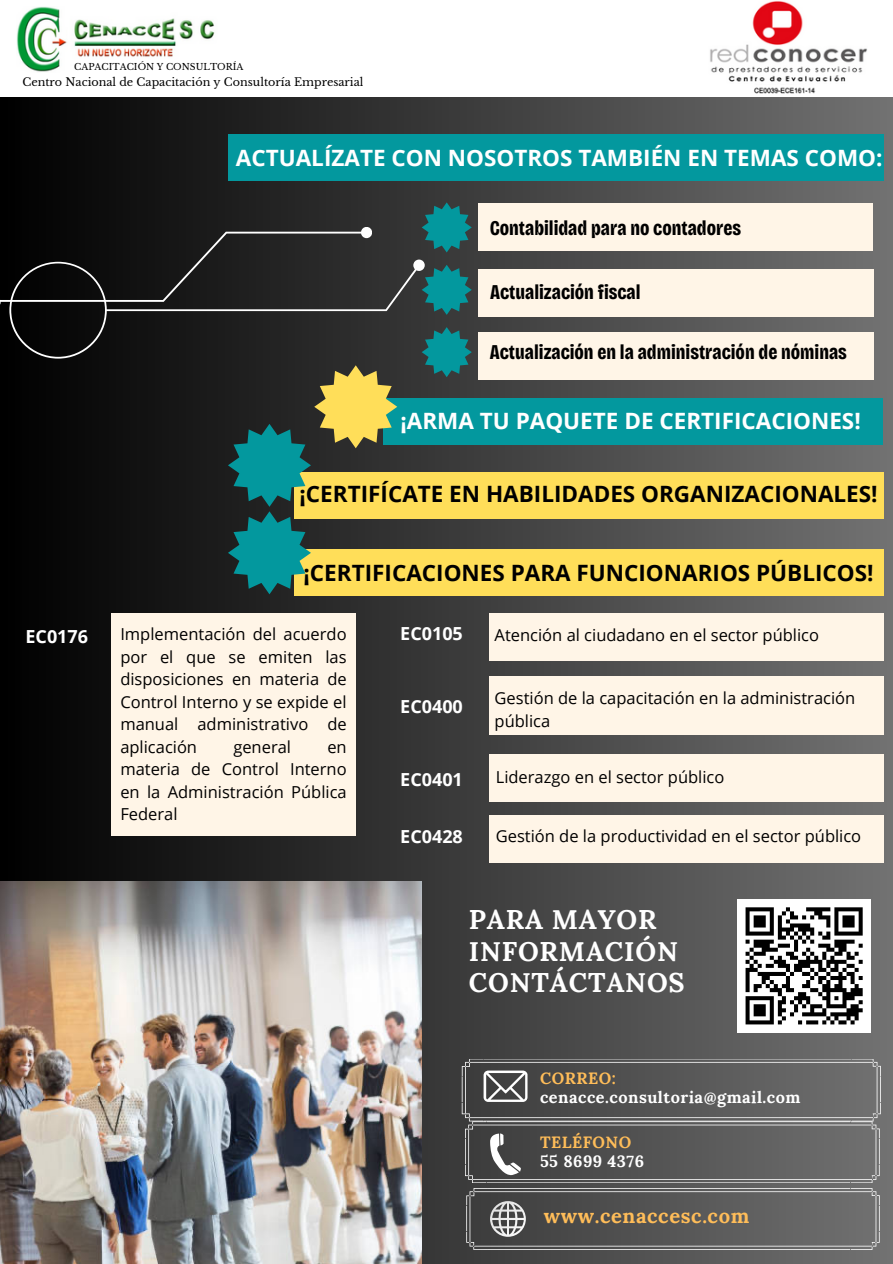
<style>
.page{position:relative;width:893px;height:1264px;background:#fff}
.page>*{position:absolute;margin:0;border:0;box-sizing:border-box;transform-origin:0 0}
.t1{font:700 27px/31.5px "Lora";letter-spacing:.03em;color:#fff}
.t2{font:700 22.5px "Open Sans";color:#000}
.t3{font:700 22.5px "Open Sans";color:#fff}
.t4{font:700 21px "Bricolage Grotesque 18 pt Condensed";color:#000}
.t5{font:700 20.25px "Lora";letter-spacing:.03em;color:#ffbd59}
.t6{font:700 18px "Open Sans";color:#fff}
.t7{font:16.5px/22.5px "Open Sans";color:#000;text-align:justify}
.t8{font:700 16.35px "Lora";letter-spacing:.03em;color:#fff}
.t9{font:700 16.35px "Lora";letter-spacing:.03em;color:#ffbd59}
.t10{font:11.1px "Libre Baskerville";color:#000}
.t11{font:9px "Libre Baskerville";color:#000}
</style>
<div class="page">
<div style="left:0;top:0;width:892px;height:1263px;background:linear-gradient(to right,#000,#767776)"></div>
<div style="left:0;top:0;width:892px;height:97px;background:#fff"></div>
<img style="left:17px;top:7px;width:198px;height:65px">
<img style="left:708px;top:1px;width:159px;height:108px">
<svg style="left:462px;top:1058px;width:418px;height:191px;background:#606060"></svg>
<img style="left:0;top:881px;width:421px;height:382px">
<div style="left:228px;top:134px;width:655px;height:46px;background:#03989e"></div>
<div style="left:478px;top:204px;width:394px;height:47px;background:#fff5e7"></div>
<div style="left:478px;top:269px;width:395px;height:47px;background:#fff5e7"></div>
<div style="left:478px;top:332px;width:395px;height:47px;background:#fff5e7"></div>
<div style="left:383px;top:398px;width:499px;height:47px;background:#03989e"></div>
<div style="left:294px;top:472px;width:589px;height:46px;background:#ffde59"></div>
<div style="left:294px;top:549px;width:589px;height:46px;background:#ffde59"></div>
<div style="left:489px;top:613px;width:394px;height:47px;background:#fff5e7"></div>
<div style="left:489px;top:676px;width:394px;height:59px;background:#fff5e7"></div>
<div style="left:489px;top:754px;width:394px;height:47px;background:#fff5e7"></div>
<div style="left:489px;top:815px;width:394px;height:47px;background:#fff5e7"></div>
<svg style="left:0;top:202px;width:471px;height:392px;background:#333c2f"></svg>
<div style="left:111px;top:613px;width:245px;height:222px;background:#fff5e7"></div>
<div style="left:737px;top:899px;width:133px;height:133px;background:#fff"></div>
<svg style="left:745px;top:907px;width:118px;height:118px"></svg>
<p class="t11" style="left:74px;top:61px;width:171px">CAPACITACIÓN Y CONSULTORÍA</p>
<p class="t10" style="left:22px;top:75px;width:342px">Centro Nacional de Capacitación y Consultoría Empresarial</p>
<p class="t3" style="left:236px;top:141px;width:648px">ACTUALÍZATE CON NOSOTROS TAMBIÉN EN TEMAS COMO:</p>
<p class="t4" style="left:489px;top:216px;width:253px">Contabilidad para no contadores</p>
<p class="t4" style="left:490px;top:279px;width:152px">Actualización fiscal</p>
<p class="t4" style="left:490px;top:340px;width:358px">Actualización en la administración de nóminas</p>
<p class="t3" style="left:400px;top:405px;width:462px">¡ARMA TU PAQUETE DE CERTIFICACIONES!</p>
<p class="t2" style="left:299px;top:478px;width:579px">¡CERTIFÍCATE EN HABILIDADES ORGANIZACIONALES!</p>
<p class="t2" style="left:303px;top:556px;width:571px">¡CERTIFICACIONES PARA FUNCIONARIOS PÚBLICOS!</p>
<p class="t6" style="left:25px;top:624px;width:64px">EC0176</p>
<p class="t7" style="left:120px;top:622px;width:228px">Implementación del acuerdo por el que se emiten las disposiciones en materia de Control Interno y se expide el manual administrativo de aplicación</p>
<p class="t7" style="left:233px;top:735px;width:59px">general</p>
<p class="t7" style="left:120px;top:735px;width:228px;text-indent:207px">en materia de Control Interno en la Administración Pública Federal</p>
<p class="t6" style="left:400px;top:620px;width:64px">EC0105</p>
<p class="t6" style="left:400px;top:693px;width:64px">EC0400</p>
<p class="t6" style="left:400px;top:766px;width:64px">EC0401</p>
<p class="t6" style="left:400px;top:823px;width:64px">EC0428</p>
<p class="t7" style="left:494px;top:623px;width:326px">Atención al ciudadano en el sector público</p>
<p class="t7" style="left:494px;top:686px;width:362px">Gestión de la capacitación en la administración pública</p>
<p class="t7" style="left:495px;top:765px;width:230px">Liderazgo en el sector público</p>
<p class="t7" style="left:495px;top:824px;width:367px">Gestión de la productividad en el sector público</p>
<p class="t1" style="left:469px;top:903px;width:217px">PARA MAYOR<br>INFORMACIÓN<br>CONTÁCTANOS</p>
<p class="t9" style="left:540px;top:1067px;width:77px">CORREO:</p>
<p class="t8" style="left:540px;top:1086px;width:262px">cenacce.consultoria@gmail.com</p>
<p class="t9" style="left:540px;top:1131px;width:93px">TELÉFONO</p>
<p class="t8" style="left:540px;top:1150px;width:106px">55 8699 4376</p>
<p class="t5" style="left:543px;top:1202px;width:207px">www.cenaccesc.com</p>
</div>
